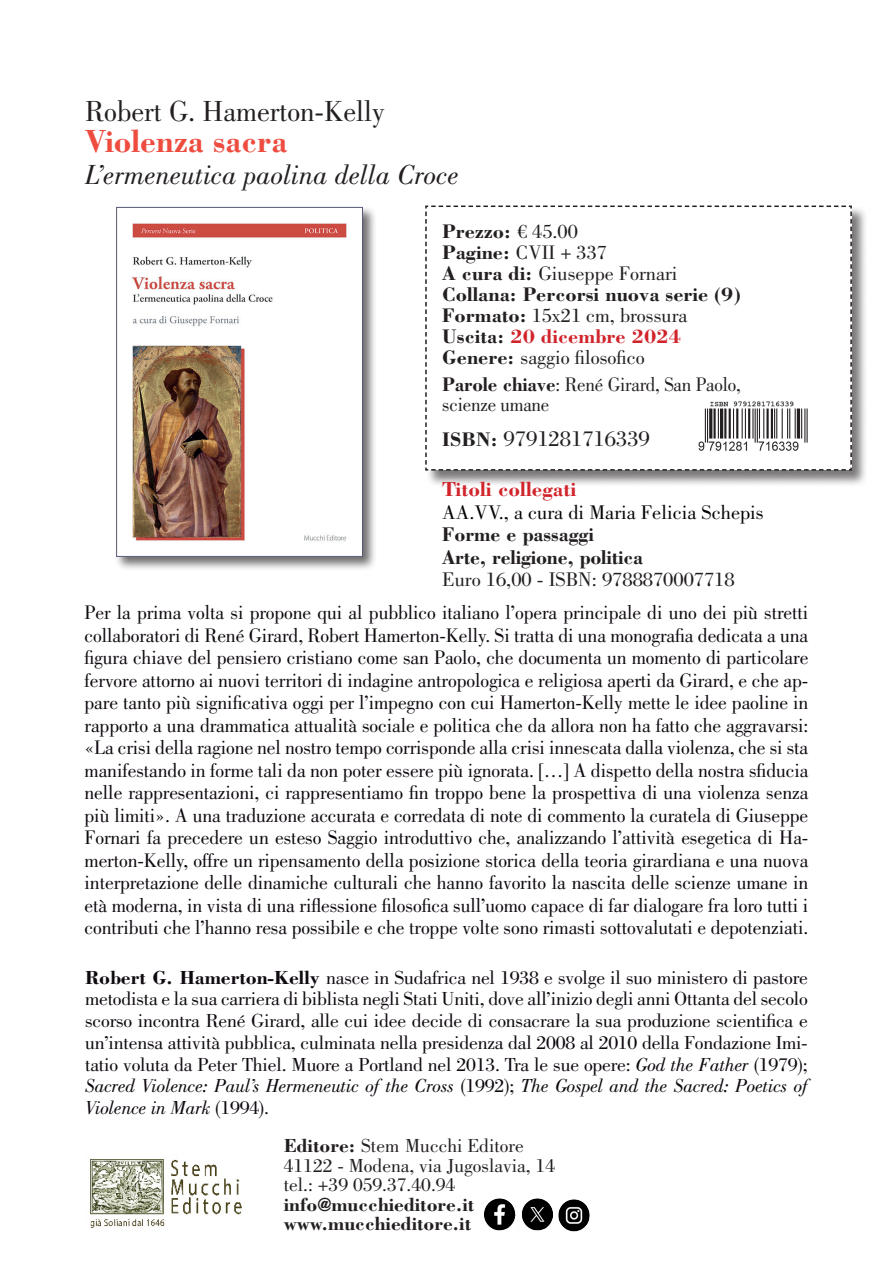
<style>
.page{position:relative;width:893px;height:1263px;background:#fff}
.page>*{position:absolute;margin:0;border:0;box-sizing:border-box;transform-origin:0 0}
.t1{font:700 33px "Bodoni Std";color:#ef4c40;scale:.96 1}
.t2{font:30px "Bodoni Std";color:#231f20;scale:.96 1}
.t3{font:italic 28.5px "Bodoni Std";color:#231f20}
.t4{font:22.5px "Bodoni Std";color:#231f20}
.t5{font:700 21px "Bodoni Std";color:#d1232a}
.t6{font:700 20.4px/22.5px "Bodoni Std";letter-spacing:-.01em;color:#231f20}
.t7{font:20.4px "Bodoni Std";color:#040503}
.t8{font:20.4px "Bodoni Std";color:#231f20}
.t9{font:20.25px/22.5px "Bodoni Std";letter-spacing:-.005em;color:#0f0910;text-align:justify}
.t10{font:700 20.25px/21px "Bodoni Std";color:#231f20}
.t11{font:20.25px/19.5px "Bodoni Std";letter-spacing:-.01em;color:#231f20;scale:.94 1}
.t12{font:19.5px/21.8px "Bodoni Std";letter-spacing:-.01em;color:#0f0910;text-align:justify}
.t13{font:19.5px/19.5px "Bodoni Std";color:#231f20}
.t14{font:700 19.5px/19.5px "Bodoni Std";color:#231f20}
.s1{font-weight:400}
.s2{color:#d1232a}
.s3{font-weight:700}
.s4{font-weight:700;font-size:20.25px}
.s5{font-style:italic}
</style>
<div class="page">
<div style="left:114px;top:205px;width:263px;height:366px;background:#231f20;opacity:.65"></div>
<img style="left:118px;top:209px;width:243px;height:346px">
<div style="left:116px;top:207px;width:247px;height:350px;border:1px solid #575c76"></div>
<div style="left:426px;top:206px;width:442px;height:281px;background:#231f20;opacity:.6"></div>
<svg style="left:425px;top:205px;width:428px;height:266px"></svg>
<img style="left:90px;top:1159px;width:152px;height:69px">
<img style="left:698px;top:401px;width:110px;height:51px">
<img style="left:484px;top:1198px;width:106px;height:34px">
<h2 class="t2" style="left:85px;top:94px;width:314px">Robert G. Hamerton-Kelly</h2>
<h1 class="t1" style="left:85px;top:121px;width:212px">Violenza sacra</h1>
<h3 class="t3" style="left:85px;top:158px;width:375px">L’ermeneutica paolina della Croce</h3>
<p class="t10" style="left:442px;top:220px;width:300px">Prezzo: <span class="s1">€ 45.00<br></span>Pagine: <span class="s1">CVII + 337<br></span>A cura di: <span class="s1">Giuseppe Fornari<br></span>Collana: Percorsi nuova serie (9)<br>Formato: <span class="s1">15x21 cm, brossura<br></span>Uscita: <span class="s2">20 dicembre 2024<br></span>Genere: <span class="s1">saggio filosofico</span></p>
<p class="t11" style="left:442px;top:375px;width:319px"><span class="s3">Parole chiave</span>: René Girard, San Paolo, scienze umane</p>
<p class="t4" style="left:442px;top:426px;width:209px"><span class="s4">ISBN:</span> 9791281716339</p>
<p class="t5" style="left:442px;top:476px;width:136px">Titoli collegati</p>
<p class="t7" style="left:442px;top:501px;width:323px">AA.VV., a cura di Maria Felicia Schepis</p>
<p class="t6" style="left:442px;top:523px;width:202px">Forme e passaggi<br>Arte, religione, politica</p>
<p class="t8" style="left:442px;top:568px;width:294px">Euro 16,00 - ISBN: 9788870007718</p>
<p class="t9" style="left:85px;top:601px;width:725px">Per la prima volta si propone qui al pubblico italiano l’opera principale di uno dei più stretti collaboratori di René Girard, Robert Hamerton-Kelly. Si tratta di una monografia dedicata a una figura chiave del pensiero cristiano come san Paolo, che documenta un momento di particolare fervore attorno ai nuovi territori di indagine antropologica e religiosa aperti da Girard, e che ap&shy;pare tanto più significativa oggi per l’impegno con cui Hamerton-Kelly mette le idee paoline in rapporto a una drammatica attualità sociale e politica che da allora non ha fatto che aggravarsi: «La crisi della ragione nel nostro tempo corrisponde alla crisi innescata dalla violenza, che si sta manifestando in forme tali da non poter essere più ignorata. […] A dispetto della nostra sfiducia nelle rappresentazioni, ci rappresentiamo fin troppo bene la prospettiva di una violenza senza più limiti». A una traduzione accurata e corredata di note di commento la curatela di Giuseppe Fornari fa precedere un esteso Saggio introduttivo che, analizzando l’attività esegetica di Ha&shy;merton-Kelly, offre un ripensamento della posizione storica della teoria girardiana e una nuova interpretazione delle dinamiche culturali che hanno favorito la nascita delle scienze umane in età moderna, in vista di una riflessione filosofica sull’uomo capace di far dialogare fra loro tutti i contributi che l’hanno resa possibile e che troppe volte sono rimasti sottovalutati e depotenziati.</p>
<p class="t12" style="left:85px;top:967px;width:724px"><span class="s3">Robert G. Hamerton-Kelly</span> nasce in Sudafrica nel 1938 e svolge il suo ministero di pastore metodista e la sua carriera di biblista negli Stati Uniti, dove all’inizio degli anni Ottanta del secolo scorso incontra René Girard, alle cui idee decide di consacrare la sua produzione scientifica e un’intensa attività pubblica, culminata nella presidenza dal 2008 al 2010 della Fondazione Imi&shy;tatio voluta da Peter Thiel. Muore a Portland nel 2013. Tra le sue opere: <span class="s5">God the Father</span> (1979); <span class="s5">Sacred Violence: Paul’s Hermeneutic of the Cross</span> (1992); <span class="s5">The Gospel and the Sacred: Poetics of Violence in Mark</span> (1994).</p>
<p class="t13" style="left:284px;top:1136px;width:273px"><span class="s3">Editore:</span> Stem Mucchi Editore<br>41122 - Modena, via Jugoslavia, 14 tel.: +39 059.37.40.94</p>
<p class="t14" style="left:284px;top:1194px;width:192px">info@mucchieditore.it www.mucchieditore.it</p>
</div>
